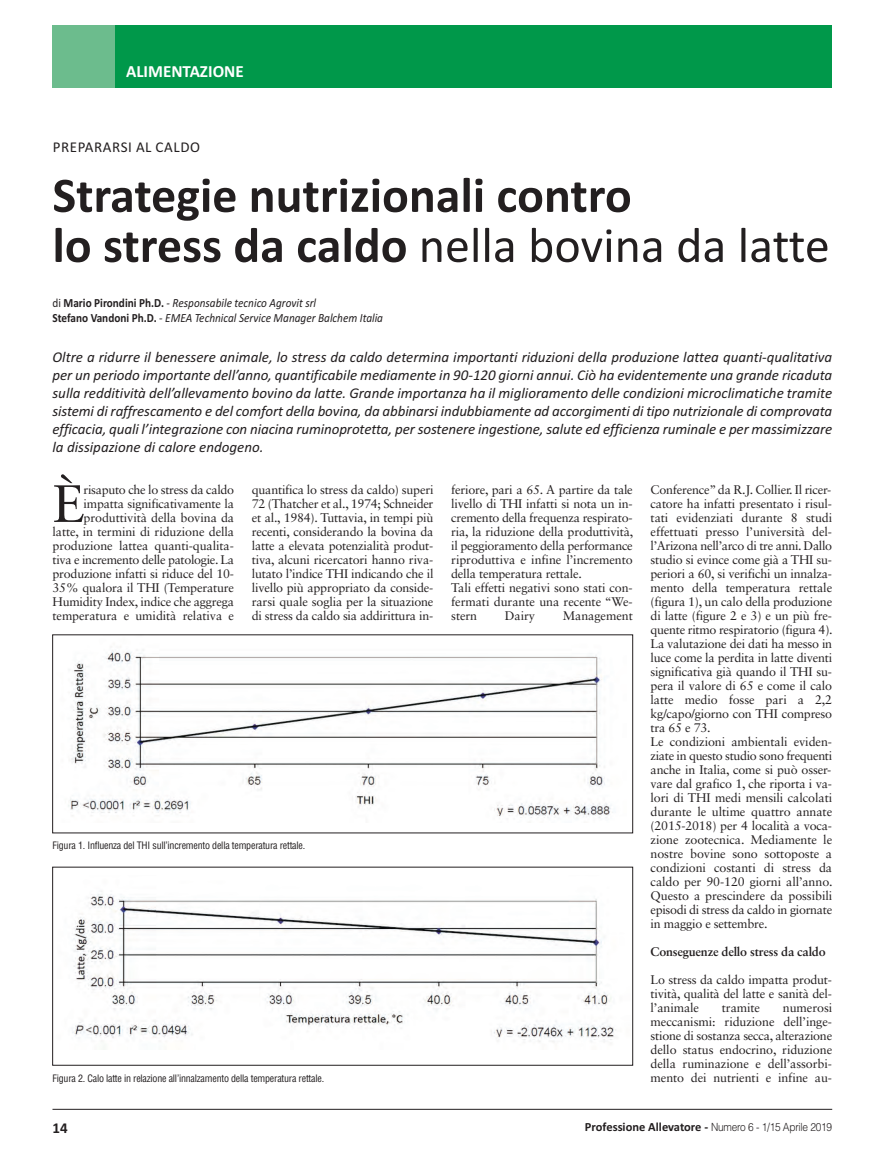
<style>
.page{position:relative;width:885px;height:1168px;background:#fff}
.page>*{position:absolute;margin:0;border:0;box-sizing:border-box;transform-origin:0 0}
.t1{font:52.62px "Sabon LT Std";color:#231f20}
.t2{font:700 50px/50px "Calibri";color:#231f20}
.t3{font:700 17px "Calibri";color:#fff}
.t4{font:italic 15px/18px "Calibri";color:#231f20;text-align:justify}
.t5{font:15px "Calibri";letter-spacing:.04em;color:#231f20}
.t6{font:700 15px "Calibri";color:#231f20}
.t7{font:12.5px/14px "Sabon LT Std";letter-spacing:-.015em;color:#231f20;text-align:justify}
.t8{font:italic 12.5px/15px "Calibri";color:#231f20;scale:.9 1}
.t9{font:700 12.5px "Calibri";color:#231f20}
.t10{font:700 12.5px "Sabon LT Std";letter-spacing:-.015em;color:#231f20}
.t11{font:condensed 10px "Helvetica LT Std";letter-spacing:-.02em;color:#231f20}
.s1{font-weight:400}
.s2{font-style:normal}
.s3{font-weight:700;font-style:normal}
.s4{font-family:"Helvetica";font-weight:300;font-size:11.25px}
</style>
<div class="page">
<hr style="left:52px;top:1108px;width:780px;height:1px;background:#231f20">
<div style="left:52px;top:25px;width:780px;height:63px;background:#00984a"></div>
<div style="left:52px;top:25px;width:63px;height:63px;background:#6cbc8d"></div>
<img style="left:68px;top:650px;width:545px;height:168px">
<img style="left:72px;top:891px;width:544px;height:151px">
<h3 class="t3" style="left:126px;top:61px;width:119px">ALIMENTAZIONE</h3>
<p class="t5" style="left:53px;top:138px;width:149px">PREPARARSI AL CALDO</p>
<h2 class="t2" style="left:52px;top:169px;width:779px">Strategie nutrizionali contro<br>lo stress da caldo <span class="s1">nella bovina da latte</span></h2>
<p class="t8" style="left:52px;top:295px;width:369px"><span class="s2">di</span> <span class="s3">Mario Pirondini Ph.D.</span> - Responsabile tecnico Agrovit srl<br><span class="s3">Stefano Vandoni Ph.D.</span> - EMEA Technical Service Manager Balchem Italia</p>
<p class="t4" style="left:52px;top:348px;width:781px">Oltre a ridurre il benessere animale, lo stress da caldo determina importanti riduzioni della produzione lattea quanti-qualitativa per un periodo importante dell’anno, quantificabile mediamente in 90-120 giorni annui. Ciò ha evidentemente una grande ricaduta sulla redditività dell’allevamento bovino da latte. Grande importanza ha il miglioramento delle condizioni microclimatiche tramite sistemi di raffrescamento e del comfort della bovina, da abbinarsi indubbiamente ad accorgimenti di tipo nutrizionale di comprovata efficacia, quali l’integrazione con niacina ruminoprotetta, per sostenere ingestione, salute ed efficienza ruminale e per massimizzare la dissipazione di calore endogeno.</p>
<h1 class="t1" style="left:52px;top:481px;width:34px">È</h1>
<p class="t7" style="left:52px;top:483px;width:183px;text-align:right">risaputo che lo stress da caldo impatta significativamente la produttività della bovina da<br>latte, in termini di riduzione della produzione lattea quanti-qualita&shy;tiva e incremento delle patologie. La produzione infatti si riduce del 10- 35% qualora il THI (Temperature Humidity Index, indice che aggrega temperatura e umidità relativa e</p>
<p class="t7" style="left:252px;top:483px;width:183px">quantifica lo stress da caldo) superi 72 (Thatcher et al., 1974; Schneider et al., 1984). Tuttavia, in tempi più recenti, considerando la bovina da latte a elevata potenzialità produt&shy;tiva, alcuni ricercatori hanno riva&shy;lutato l’indice THI indicando che il livello più appropriato da conside&shy;rarsi quale soglia per la situazione di stress da caldo sia addirittura in-</p>
<p class="t7" style="left:451px;top:483px;width:184px;text-align:left">feriore, pari a 65. A partire da tale livello di THI infatti si nota un in&shy;cremento della frequenza respirato&shy;ria, la riduzione della produttività, il peggioramento della performance riproduttiva e infine l’incremento della temperatura rettale.<br>Tali effetti negativi sono stati con&shy;fermati durante una recente “We&shy;stern</p>
<p class="t7" style="left:505px;top:609px;width:32px">Dairy</p>
<p class="t7" style="left:563px;top:609px;width:71px">Management</p>
<p class="t11" style="left:52px;top:841px;width:254px">Figura 1. Influenza del THI sull’incremento della temperatura rettale.</p>
<p class="t11" style="left:52px;top:1073px;width:273px">Figura 2. Calo latte in relazione all’innalzamento della temperatura rettale.</p>
<p class="t7" style="left:650px;top:483px;width:184px;text-align:left">Conference” da R.J. Collier. Il ricer&shy;catore ha infatti presentato i risul&shy;tati evidenziati durante 8 studi effettuati presso l’università del&shy;l’Arizona nell’arco di tre anni. Dallo studio si evince come già a THI su&shy;periori a 60, si verifichi un innalza&shy;mento della temperatura rettale (figura 1), un calo della produzione di latte (figure 2 e 3) e un più fre&shy;quente ritmo respiratorio (figura 4).<br>La valutazione dei dati ha messo in luce come la perdita in latte diventi significativa già quando il THI su&shy;pera il valore di 65 e come il calo latte medio fosse pari a 2,2 kg/capo/giorno con THI compreso tra 65 e 73.<br>Le condizioni ambientali eviden&shy;ziate in questo studio sono frequenti anche in Italia, come si può osser&shy;vare dal grafico 1, che riporta i va&shy;lori di THI medi mensili calcolati durante le ultime quattro annate (2015-2018) per 4 località a voca&shy;zione zootecnica. Mediamente le nostre bovine sono sottoposte a condizioni costanti di stress da caldo per 90-120 giorni all’anno.<br>Questo a prescindere da possibili episodi di stress da caldo in giornate in maggio e settembre.</p>
<p class="t10" style="left:650px;top:946px;width:176px">Conseguenze dello stress da caldo</p>
<p class="t7" style="left:650px;top:973px;width:183px">Lo stress da caldo impatta produt&shy;tività, qualità del latte e sanità del&shy;l’animale</p>
<p class="t7" style="left:650px;top:1001px;width:183px;text-indent:132px">numerosi meccanismi: riduzione dell’inge&shy;stione di sostanza secca, alterazione dello status endocrino, riduzione della ruminazione e dell’assorbi&shy;mento dei nutrienti e infine au-</p>
<p class="t7" style="left:722px;top:1001px;width:40px">tramite</p>
<p class="t6" style="left:52px;top:1118px;width:17px">14</p>
<p class="t9" style="left:585px;top:1119px;width:249px">Professione Allevatore - <span class="s4">Numero 6 - 1/15 Aprile 2019</span></p>
</div>
